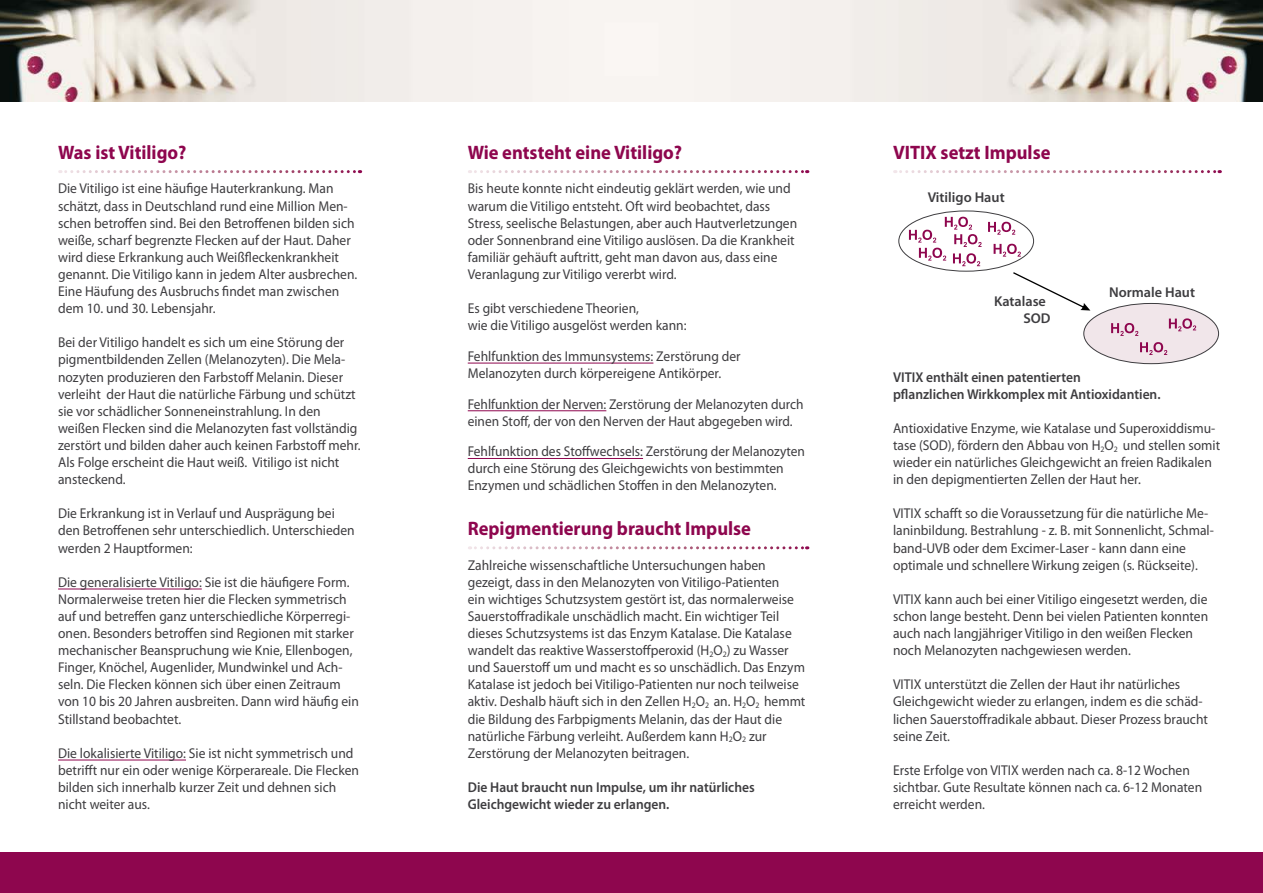
<style>
.page{position:relative;width:1263px;height:893px;background:#fff}
.page>*{position:absolute;margin:0;border:0;box-sizing:border-box;transform-origin:0 0}
.t1{font:700 19.5px "Myriad Pro";color:#8e064e;scale:.95 1}
.t2{font:14.25px/17.1px "Myriad Pro";color:#3e3d40;scale:.95 1}
.t3{font:14.25px/17.1px "Myriad Pro";color:#3e3d40;scale:.94 1}
.t4{font:600 14.25px/17.1px "Myriad Pro";color:#3e3d40;scale:.95 1}
.t5{font:600 14.25px/17.1px "Myriad Pro";color:#3e3d40}
</style>
<div class="page">
<hr style="left:58px;top:589px;width:144px;height:1px;background:#8e064e">
<hr style="left:58px;top:760px;width:128px;height:1px;background:#8e064e">
<svg style="left:60px;top:170px;width:300px;height:3px"></svg>
<hr style="left:468px;top:363px;width:185px;height:1px;background:#8e064e">
<hr style="left:468px;top:410px;width:138px;height:1px;background:#8e064e">
<hr style="left:468px;top:458px;width:175px;height:1px;background:#8e064e">
<svg style="left:469px;top:170px;width:338px;height:3px"></svg>
<svg style="left:469px;top:546px;width:338px;height:3px"></svg>
<svg style="left:894px;top:170px;width:326px;height:3px"></svg>
<img style="left:0;top:0;width:1263px;height:102px">
<div style="left:1084px;top:303px;width:134px;height:61px;background:#f1e6ea;border-radius:50%"></div>
<div style="left:1083px;top:303px;width:136px;height:61px;border:1px solid #3e3d40;border-radius:50%"></div>
<svg style="left:1111px;top:323px;width:27px;height:13px"></svg>
<svg style="left:1140px;top:342px;width:27px;height:13px"></svg>
<svg style="left:1169px;top:318px;width:27px;height:13px"></svg>
<svg style="left:1013px;top:272px;width:77px;height:39px"></svg>
<svg style="left:988px;top:222px;width:27px;height:13px"></svg>
<svg style="left:909px;top:217px;width:72px;height:49px"></svg>
<svg style="left:993px;top:244px;width:28px;height:13px"></svg>
<div style="left:898px;top:210px;width:136px;height:62px;border:1px solid #3e3d40;border-radius:50%"></div>
<div style="left:0;top:853px;width:1263px;height:40px;background:#8e064e"></div>
<h1 class="t1" style="left:58px;top:142px;width:137px">Was ist Vitiligo?</h1>
<p class="t2" style="left:58px;top:180px;width:316px">Die Vitiligo ist eine häufige Hauterkrankung. Man schätzt, dass in Deutschland rund eine Million Men&shy;schen betroffen sind. Bei den Betroffenen bilden sich weiße, scharf begrenzte Flecken auf der Haut. Daher wird diese Erkrankung auch Weißfleckenkrankheit genannt. Die Vitiligo kann in jedem Alter ausbrechen.<br>Eine Häufung des Ausbruchs findet man zwischen dem 10. und 30. Lebensjahr.</p>
<p class="t2" style="left:58px;top:334px;width:320px">Bei der Vitiligo handelt es sich um eine Störung der pigmentbildenden Zellen (Melanozyten). Die Mela&shy;nozyten produzieren den Farbstoff Melanin. Dieser verleiht der Haut die natürliche Färbung und schützt sie vor schädlicher Sonneneinstrahlung. In den weißen Flecken sind die Melanozyten fast vollständig zerstört und bilden daher auch keinen Farbstoff mehr.<br>Als Folge erscheint die Haut weiß. Vitiligo ist nicht ansteckend.</p>
<p class="t2" style="left:58px;top:505px;width:314px">Die Erkrankung ist in Verlauf und Ausprägung bei den Betroffenen sehr unterschiedlich. Unterschieden werden 2 Hauptformen:</p>
<p class="t2" style="left:58px;top:574px;width:318px">Die generalisierte Vitiligo: Sie ist die häufigere Form.<br>Normalerweise treten hier die Flecken symmetrisch auf und betreffen ganz unterschiedliche Körperregi&shy;onen. Besonders betroffen sind Regionen mit starker mechanischer Beanspruchung wie Knie, Ellenbogen, Finger, Knöchel, Augenlider, Mundwinkel und Ach&shy;seln. Die Flecken können sich über einen Zeitraum von 10 bis 20 Jahren ausbreiten. Dann wird häufig ein Stillstand beobachtet.</p>
<p class="t2" style="left:58px;top:745px;width:318px">Die lokalisierte Vitiligo: Sie ist nicht symmetrisch und betrifft nur ein oder wenige Körperareale. Die Flecken bilden sich innerhalb kurzer Zeit und dehnen sich nicht weiter aus.</p>
<h1 class="t1" style="left:468px;top:142px;width:227px">Wie entsteht eine Vitiligo?</h1>
<p class="t2" style="left:468px;top:180px;width:348px">Bis heute konnte nicht eindeutig geklärt werden, wie und warum die Vitiligo entsteht. Oft wird beobachtet, dass Stress, seelische Belastungen, aber auch Hautverletzungen oder Sonnenbrand eine Vitiligo auslösen. Da die Krankheit familiär gehäuft auftritt, geht man davon aus, dass eine Veranlagung zur Vitiligo vererbt wird.</p>
<p class="t2" style="left:468px;top:300px;width:232px">Es gibt verschiedene Theorien,<br>wie die Vitiligo ausgelöst werden kann:</p>
<p class="t2" style="left:468px;top:348px;width:289px">Fehlfunktion des Immunsystems: Zerstörung der<br>Melanozyten durch körpereigene Antikörper.</p>
<p class="t3" style="left:468px;top:395px;width:359px">Fehlfunktion der Nerven: Zerstörung der Melanozyten durch einen Stoff, der von den Nerven der Haut abgegeben wird.</p>
<p class="t3" style="left:468px;top:443px;width:360px">Fehlfunktion des Stoffwechsels: Zerstörung der Melanozyten durch eine Störung des Gleichgewichts von bestimmten<br>Enzymen und schädlichen Stoffen in den Melanozyten.</p>
<h1 class="t1" style="left:468px;top:518px;width:300px">Repigmentierung braucht Impulse</h1>
<p class="t2" style="left:468px;top:557px;width:357px">Zahlreiche wissenschaftliche Untersuchungen haben gezeigt, dass in den Melanozyten von Vitiligo-Patienten<br>ein wichtiges Schutzsystem gestört ist, das normalerweise Sauerstoffradikale unschädlich macht. Ein wichtiger Teil dieses Schutzsystems ist das Enzym Katalase. Die Katalase wandelt das reaktive Wasserstoffperoxid (H<sub>2</sub>O<sub>2</sub>) zu Wasser und Sauerstoff um und macht es so unschädlich. Das Enzym Katalase ist jedoch bei Vitiligo-Patienten nur noch teilweise aktiv. Deshalb häuft sich in den Zellen H<sub>2</sub>O<sub>2</sub> an. H<sub>2</sub>O<sub>2</sub> hemmt die Bildung des Farbpigments Melanin, das der Haut die natürliche Färbung verleiht. Außerdem kann H<sub>2</sub>O<sub>2</sub> zur Zerstörung der Melanozyten beitragen.</p>
<p class="t4" style="left:468px;top:779px;width:304px">Die Haut braucht nun Impulse, um ihr natürliches<br>Gleichgewicht wieder zu erlangen.</p>
<h1 class="t1" style="left:893px;top:142px;width:167px">VITIX setzt Impulse</h1>
<p class="t5" style="left:928px;top:189px;width:78px">Vitiligo Haut</p>
<p class="t5" style="left:1023px;top:293px;width:29px;text-indent:-29px">Katalase<br>SOD</p>
<p class="t5" style="left:1109px;top:284px;width:87px">Normale Haut</p>
<p class="t4" style="left:893px;top:368px;width:283px">VITIX enthält einen patentierten<br>pflanzlichen Wirkkomplex mit Antioxidantien.</p>
<p class="t2" style="left:893px;top:420px;width:346px">Antioxidative Enzyme, wie Katalase und Superoxiddismu&shy;tase (SOD), fördern den Abbau von H<sub>2</sub>O<sub>2</sub> und stellen somit wieder ein natürliches Gleichgewicht an freien Radikalen in den depigmentierten Zellen der Haut her.</p>
<p class="t2" style="left:893px;top:505px;width:339px">VITIX schafft so die Voraussetzung für die natürliche Me&shy;laninbildung. Bestrahlung - z. B. mit Sonnenlicht, Schmal&shy;band-UVB oder dem Excimer-Laser - kann dann eine optimale und schnellere Wirkung zeigen (s. Rückseite).</p>
<p class="t2" style="left:893px;top:591px;width:333px">VITIX kann auch bei einer Vitiligo eingesetzt werden, die schon lange besteht. Denn bei vielen Patienten konnten auch nach langjähriger Vitiligo in den weißen Flecken noch Melanozyten nachgewiesen werden.</p>
<p class="t2" style="left:893px;top:676px;width:333px">VITIX unterstützt die Zellen der Haut ihr natürliches Gleichgewicht wieder zu erlangen, indem es die schäd&shy;lichen Sauerstoffradikale abbaut. Dieser Prozess braucht seine Zeit.</p>
<p class="t2" style="left:893px;top:762px;width:327px">Erste Erfolge von VITIX werden nach ca. 8-12 Wochen sichtbar. Gute Resultate können nach ca. 6-12 Monaten erreicht werden.</p>
</div>
